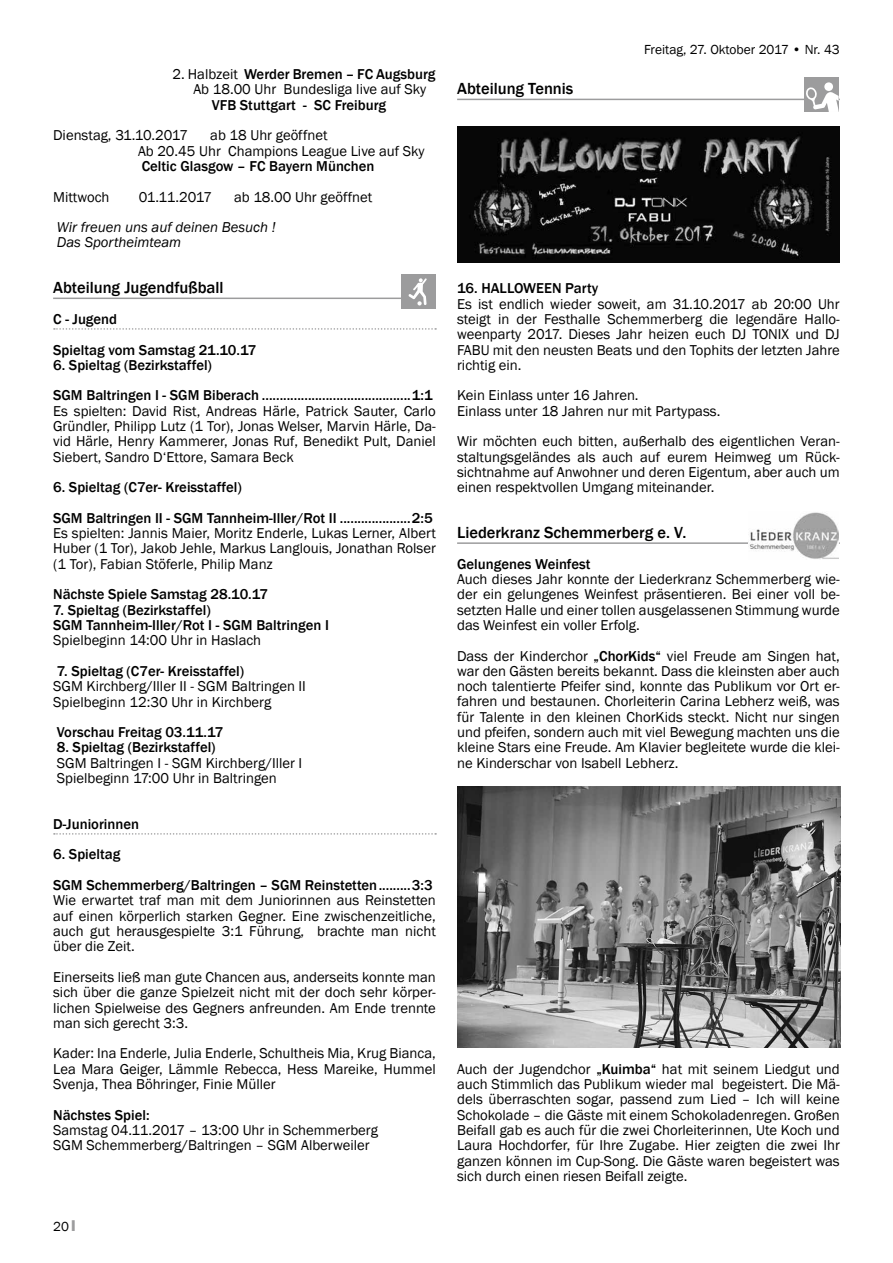
<style>
.page{position:relative;width:893px;height:1263px;background:#fff}
.page>*{position:absolute;margin:0;border:0;box-sizing:border-box;transform-origin:0 0}
.t1{font:500 16.5px "Franklin Gothic";color:#000}
.t2{font:14.7px/15.3px "Franklin Gothic";color:#000;text-align:justify}
.t3{font:500 14.7px/30.6px "Franklin Gothic";color:#000}
.t4{font:italic 14.7px/15.3px "Franklin Gothic";color:#000}
.t5{font:13.5px "Franklin Gothic";color:#000}
.s1{font-weight:500}
.s2{font-family:"Impact";color:#9c9c9d}
</style>
<div class="page">
<hr style="left:457px;top:99px;width:383px;height:1px;background:#9c9c9d">
<hr style="left:457px;top:542px;width:383px;height:2px;background:#9c9c9d">
<div style="left:804px;top:78px;width:35px;height:34px;background:#9c9c9d"></div>
<svg style="left:806px;top:82px;width:33px;height:30px"></svg>
<img style="left:457px;top:127px;width:383px;height:136px">
<img style="left:748px;top:512px;width:91px;height:47px">
<img style="left:457px;top:787px;width:383px;height:260px">
<hr style="left:53px;top:298px;width:383px;height:1px;background:#9c9c9d">
<svg style="left:54px;top:328px;width:382px;height:2px"></svg>
<svg style="left:54px;top:833px;width:382px;height:2px"></svg>
<div style="left:402px;top:275px;width:34px;height:34px;background:#9c9c9d"></div>
<svg style="left:409px;top:278px;width:18px;height:27px"></svg>
<p class="t2" style="left:194px;top:67px;width:243px;text-indent:-21px">2. Halbzeit <span class="s1">Werder Bremen – FC Augsburg<br></span>Ab 18.00 Uhr Bundesliga live auf Sky</p>
<p class="t3" style="left:212px;top:90px;width:176px">VFB Stuttgart - SC Freiburg</p>
<p class="t2" style="left:53px;top:128px;width:137px">Dienstag, 31.10.2017</p>
<p class="t2" style="left:138px;top:128px;width:288px;text-indent:72px">ab 18 Uhr geöffnet<br>Ab 20.45 Uhr Champions League Live auf Sky</p>
<p class="t3" style="left:142px;top:151px;width:234px">Celtic Glasgow – FC Bayern München</p>
<p class="t2" style="left:53px;top:189px;width:58px">Mittwoch</p>
<p class="t2" style="left:139px;top:189px;width:75px">01.11.2017</p>
<p class="t2" style="left:234px;top:189px;width:140px">ab 18.00 Uhr geöffnet</p>
<p class="t4" style="left:57px;top:220px;width:220px">Wir freuen uns auf deinen Besuch !<br>Das Sportheimteam</p>
<p class="t1" style="left:53px;top:278px;width:172px">Abteilung Jugendfußball</p>
<p class="t3" style="left:53px;top:304px;width:205px">C - Jugend<br>Spieltag vom Samstag 21.10.17</p>
<p class="t3" style="left:53px;top:350px;width:381px">6. Spieltag (Bezirkstaffel)<br>SGM Baltringen I - SGM Biberach ..........................................1:1</p>
<p class="t2" style="left:53px;top:403px;width:384px">Es spielten: David Rist, Andreas Härle, Patrick Sauter, Carlo Gründler, Philipp Lutz (1 Tor), Jonas Welser, Marvin Härle, Da&shy;vid Härle, Henry Kammerer, Jonas Ruf, Benedikt Pult, Daniel Siebert, Sandro D‘Ettore, Samara Beck</p>
<p class="t3" style="left:53px;top:472px;width:381px">6. Spieltag (C7er- Kreisstaffel)<br>SGM Baltringen II - SGM Tannheim-Iller/Rot II ....................2:5</p>
<p class="t2" style="left:53px;top:526px;width:384px">Es spielten: Jannis Maier, Moritz Enderle, Lukas Lerner, Albert Huber (1 Tor), Jakob Jehle, Markus Langlouis, Jonathan Rolser (1 Tor), Fabian Stöferle, Philip Manz</p>
<p class="t3" style="left:53px;top:579px;width:216px">Nächste Spiele Samstag 28.10.17</p>
<p class="t3" style="left:53px;top:602px;width:277px;line-height:15.3px">7. Spieltag (Bezirkstaffel)<br>SGM Tannheim-Iller/Rot I - SGM Baltringen I</p>
<p class="t2" style="left:53px;top:633px;width:210px">Spielbeginn 14:00 Uhr in Haslach</p>
<p class="t3" style="left:57px;top:656px;width:189px">7. Spieltag (C7er- Kreisstaffel)</p>
<p class="t2" style="left:53px;top:679px;width:254px">SGM Kirchberg/Iller II - SGM Baltringen II<br>Spielbeginn 12:30 Uhr in Kirchberg</p>
<p class="t3" style="left:57px;top:717px;width:168px">Vorschau Freitag 03.11.17</p>
<p class="t3" style="left:57px;top:732px;width:160px">8. Spieltag (Bezirkstaffel)</p>
<p class="t2" style="left:57px;top:755px;width:247px">SGM Baltringen I - SGM Kirchberg/Iller I<br>Spielbeginn 17:00 Uhr in Baltringen</p>
<p class="t3" style="left:53px;top:809px;width:87px">D-Juniorinnen</p>
<p class="t3" style="left:53px;top:839px;width:381px">6. Spieltag<br>SGM Schemmerberg/Baltringen – SGM Reinstetten.........3:3</p>
<p class="t2" style="left:53px;top:893px;width:384px">Wie erwartet traf man mit dem Juniorinnen aus Reinstetten auf einen körperlich starken Gegner. Eine zwischenzeitliche, auch gut herausgespielte 3:1 Führung, brachte man nicht über die Zeit.</p>
<p class="t2" style="left:53px;top:970px;width:384px">Einerseits ließ man gute Chancen aus, anderseits konnte man sich über die ganze Spielzeit nicht mit der doch sehr körper&shy;lichen Spielweise des Gegners anfreunden. Am Ende trennte man sich gerecht 3:3.</p>
<p class="t2" style="left:53px;top:1046px;width:384px">Kader: Ina Enderle, Julia Enderle, Schultheis Mia, Krug Bianca, Lea Mara Geiger, Lämmle Rebecca, Hess Mareike, Hummel Svenja, Thea Böhringer, Finie Müller</p>
<p class="t3" style="left:53px;top:1099px;width:98px">Nächstes Spiel:</p>
<p class="t2" style="left:53px;top:1123px;width:326px">Samstag 04.11.2017 – 13:00 Uhr in Schemmerberg<br>SGM Schemmerberg/Baltringen – SGM Alberweiler</p>
<p class="t5" style="left:53px;top:1218px;width:24px">20 <span class="s2">I</span></p>
<p class="t1" style="left:457px;top:79px;width:118px">Abteilung Tennis</p>
<p class="t5" style="left:644px;top:41px;width:197px">Freitag, 27. Oktober 2017 • Nr. 43</p>
<p class="t3" style="left:457px;top:273px;width:143px">16. HALLOWEEN Party</p>
<p class="t2" style="left:457px;top:296px;width:384px">Es ist endlich wieder soweit, am 31.10.2017 ab 20:00 Uhr steigt in der Festhalle Schemmerberg die legendäre Hallo&shy;weenparty 2017. Dieses Jahr heizen euch DJ TONIX und DJ FABU mit den neusten Beats und den Tophits der letzten Jahre richtig ein.</p>
<p class="t2" style="left:457px;top:388px;width:265px">Kein Einlass unter 16 Jahren.<br>Einlass unter 18 Jahren nur mit Partypass.</p>
<p class="t2" style="left:457px;top:434px;width:384px">Wir möchten euch bitten, außerhalb des eigentlichen Veran&shy;staltungsgeländes als auch auf eurem Heimweg um Rück&shy;sichtnahme auf Anwohner und deren Eigentum, aber auch um einen respektvollen Umgang miteinander.</p>
<p class="t1" style="left:457px;top:522px;width:231px">Liederkranz Schemmerberg e. V.</p>
<p class="t3" style="left:457px;top:549px;width:135px">Gelungenes Weinfest</p>
<p class="t2" style="left:457px;top:572px;width:384px">Auch dieses Jahr konnte der Liederkranz Schemmerberg wie&shy;der ein gelungenes Weinfest präsentieren. Bei einer voll be&shy;setzten Halle und einer tollen ausgelassenen Stimmung wurde das Weinfest ein voller Erfolg.</p>
<p class="t2" style="left:457px;top:648px;width:384px">Dass der Kinderchor <span class="s1">„ChorKids“</span> viel Freude am Singen hat, war den Gästen bereits bekannt. Dass die kleinsten aber auch noch talentierte Pfeifer sind, konnte das Publikum vor Ort er&shy;fahren und bestaunen. Chorleiterin Carina Lebherz weiß, was für Talente in den kleinen ChorKids steckt. Nicht nur singen und pfeifen, sondern auch mit viel Bewegung machten uns die kleine Stars eine Freude. Am Klavier begleitete wurde die klei&shy;ne Kinderschar von Isabell Lebherz.</p>
<p class="t2" style="left:457px;top:1061px;width:384px">Auch der Jugendchor <span class="s1">„Kuimba“</span> hat mit seinem Liedgut und auch Stimmlich das Publikum wieder mal begeistert. Die Mä&shy;dels überraschten sogar, passend zum Lied – Ich will keine Schokolade – die Gäste mit einem Schokoladenregen. Großen Beifall gab es auch für die zwei Chorleiterinnen, Ute Koch und Laura Hochdorfer, für Ihre Zugabe. Hier zeigten die zwei Ihr ganzen können im Cup-Song. Die Gäste waren begeistert was sich durch einen riesen Beifall zeigte.</p>
</div>
